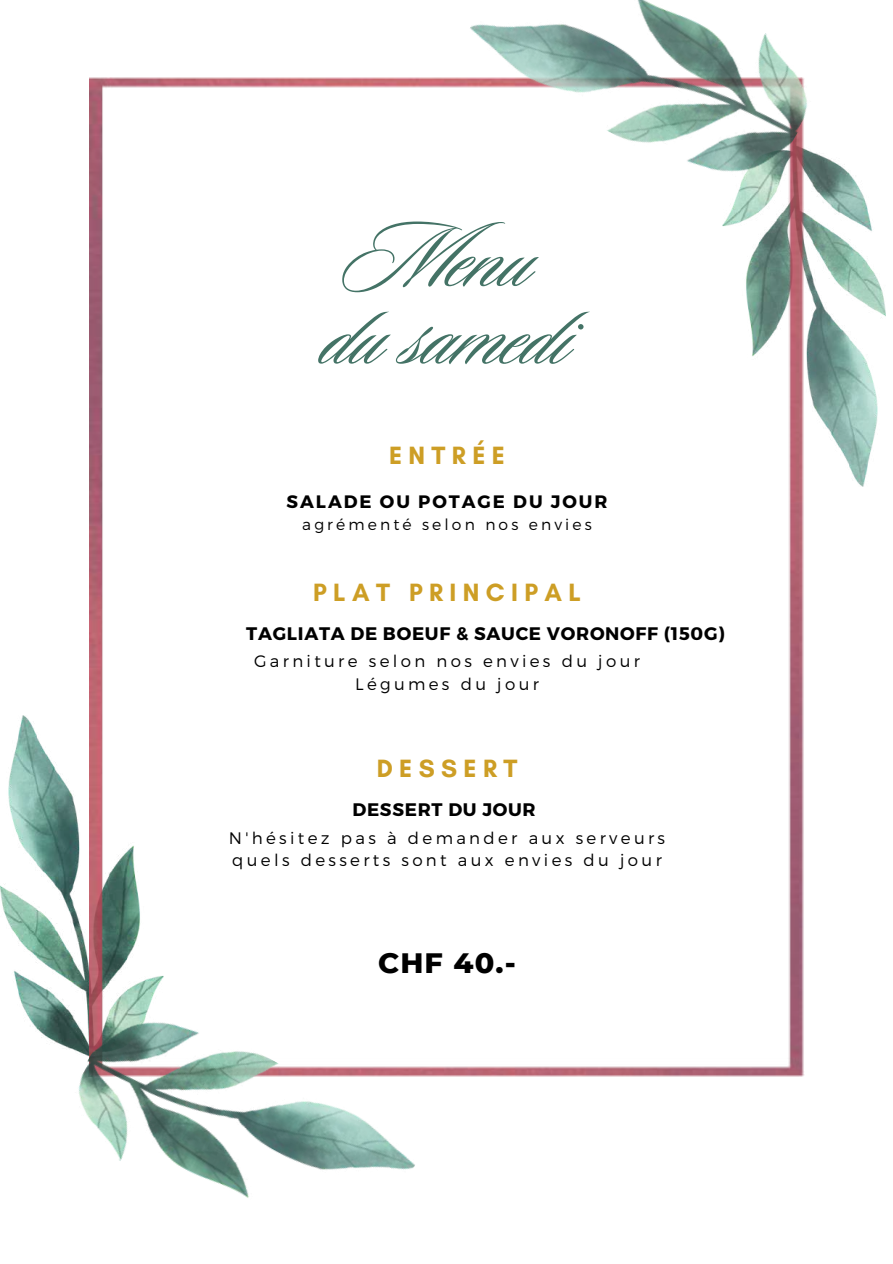
<style>
.page{position:relative;width:893px;height:1264px;background:#fff}
.page>*{position:absolute;margin:0;border:0;box-sizing:border-box;transform-origin:0 0}
.t1{font:96.9px/77.6px "Sloop Script Pro";color:#447366}
.t2{font:800 28.65px "Montserrat";color:#000}
.t3{font:700 25.5px "Glacial Indifference";letter-spacing:.25em;color:#cd9e25}
.t4{font:700 18.15px "Montserrat";letter-spacing:.04em;color:#000}
.t5{font:700 18px "Montserrat";letter-spacing:.11em;color:#000}
.t6{font:300 16.65px/23px "Montserrat";letter-spacing:.2em;color:#000;text-align:center}
.t7{font:300 15.6px "Montserrat";letter-spacing:.2em;color:#000}
</style>
<div class="page">
<img style="left:0;top:715px;width:90px;height:325px">
<img style="left:804px;top:161px;width:81px;height:325px">
<img style="left:90px;top:78px;width:714px;height:998px">
<img style="left:459px;top:0;width:373px;height:213px">
<img style="left:52px;top:980px;width:373px;height:218px">
<h1 class="t1" style="left:323px;top:227px;width:249px">Menu du samedi</h1>
<h3 class="t3" style="left:389px;top:440px;width:117px">ENTRÉE</h3>
<p class="t5" style="left:286px;top:490px;width:322px">SALADE OU POTAGE DU JOUR</p>
<p class="t7" style="left:302px;top:514px;width:291px">agrémenté selon nos envies</p>
<h3 class="t3" style="left:313px;top:576px;width:269px">PLAT PRINCIPAL</h3>
<p class="t4" style="left:246px;top:621px;width:480px">TAGLIATA DE BOEUF &amp; SAUCE VORONOFF (150G)</p>
<p class="t6" style="left:254px;top:649px;width:387px">Garniture selon nos envies du jour<br>Légumes du jour</p>
<h3 class="t3" style="left:376px;top:753px;width:142px">DESSERT</h3>
<p class="t4" style="left:352px;top:798px;width:185px">DESSERT DU JOUR</p>
<p class="t6" style="left:229px;top:826px;width:438px;line-height:22.5px;text-align:left">N'hésitez pas à demander aux serveurs quels desserts sont aux envies du jour</p>
<h2 class="t2" style="left:378px;top:945px;width:139px">CHF 40.-</h2>
</div>
